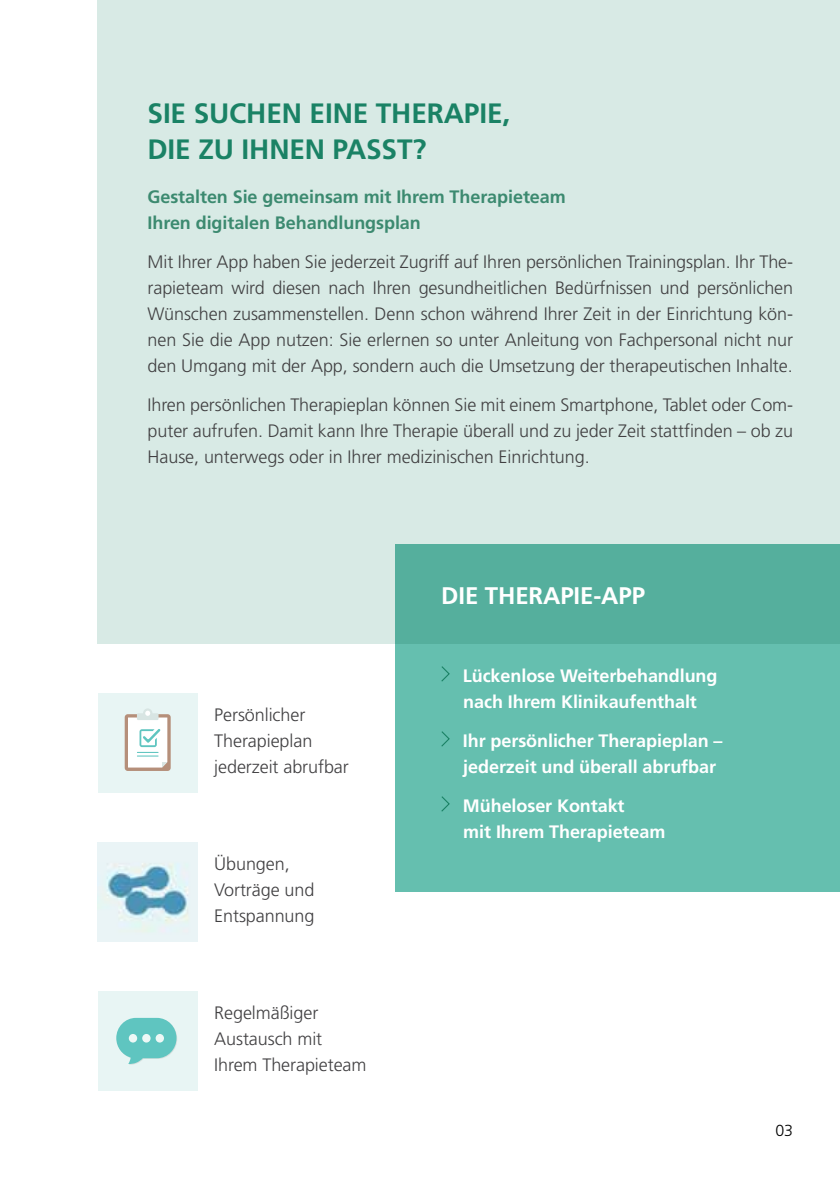
<style>
.page{position:relative;width:840px;height:1191px;background:#fff}
.page>*{position:absolute;margin:0;border:0;box-sizing:border-box;transform-origin:0 0}
.t1{font:700 28px/36px "Frutiger LT Pro";letter-spacing:-.005em;color:#1a8265}
.t2{font:700 24px "Frutiger LT Pro";letter-spacing:-.005em;color:#fff}
.t3{font:300 18px/26px "Frutiger LT Pro";letter-spacing:-.005em;color:#414042}
.t4{font:700 18px/26px "Frutiger LT Pro";letter-spacing:-.005em;color:#fff}
.t5{font:700 18px/26px "Frutiger LT Pro";letter-spacing:-.005em;color:#3c8a70}
.t6{font:300 16px "Frutiger LT Pro";color:#000}
</style>
<div class="page">
<div style="left:98px;top:0;width:741px;height:643px;background:#d8eae5"></div>
<div style="left:395px;top:544px;width:444px;height:347px;background:linear-gradient(to right,#60baaa,#60baaa)"></div>
<svg style="left:440px;top:665px;width:10px;height:18px"></svg>
<svg style="left:440px;top:730px;width:10px;height:18px"></svg>
<svg style="left:440px;top:795px;width:10px;height:18px"></svg>
<svg style="left:98px;top:693px;width:99px;height:99px"></svg>
<svg style="left:98px;top:991px;width:99px;height:99px;background:#cbebe9"></svg>
<div style="left:129px;top:1034px;width:8px;height:8px;background:#eef8f6;border-radius:50%"></div>
<div style="left:142px;top:1034px;width:8px;height:8px;background:#eef8f6;border-radius:50%"></div>
<div style="left:155px;top:1034px;width:9px;height:8px;background:#eef8f6;border-radius:50%"></div>
<img style="left:98px;top:842px;width:99px;height:99px">
<h1 class="t1" style="left:147px;top:95px;width:364px">Sie suchen eine Therapie, die zu Ihnen passt?</h1>
<p class="t5" style="left:147px;top:184px;width:419px">Gestalten Sie gemeinsam mit Ihrem Therapieteam<br>Ihren digitalen Behandlungsplan</p>
<p class="t3" style="left:147px;top:249px;width:646px;text-align:justify">Mit Ihrer App haben Sie jederzeit Zugriff auf Ihren persönlichen Trainingsplan. Ihr The&shy;rapieteam wird diesen nach Ihren gesundheitlichen Bedürfnissen und persönlichen Wünschen zusammenstellen. Denn schon während Ihrer Zeit in der Einrichtung kön&shy;nen Sie die App nutzen: Sie erlernen so unter Anleitung von Fachpersonal nicht nur den Umgang mit der App, sondern auch die Umsetzung der therapeutischen Inhalte.</p>
<p class="t3" style="left:147px;top:392px;width:646px;text-align:justify">Ihren persönlichen Therapieplan können Sie mit einem Smartphone, Tablet oder Com&shy;puter aufrufen. Damit kann Ihre Therapie überall und zu jeder Zeit stattfinden – ob zu Hause, unterwegs oder in Ihrer medizinischen Einrichtung.</p>
<p class="t3" style="left:214px;top:702px;width:136px">Persönlicher<br>Therapieplan jederzeit abrufbar</p>
<p class="t3" style="left:214px;top:850px;width:102px">Übungen,<br>Vorträge und<br>Entspannung</p>
<p class="t3" style="left:214px;top:999px;width:154px">Regelmäßiger<br>Austausch mit<br>Ihrem Therapieteam</p>
<h2 class="t2" style="left:441px;top:581px;width:205px">Die Therapie-App</h2>
<p class="t4" style="left:462px;top:662px;width:256px">Lückenlose Weiterbehandlung nach Ihrem Klinikaufenthalt</p>
<p class="t4" style="left:462px;top:727px;width:261px">Ihr persönlicher Therapieplan – jederzeit und überall abrufbar</p>
<p class="t4" style="left:462px;top:792px;width:204px">Müheloser Kontakt<br>mit Ihrem Therapieteam</p>
<p class="t6" style="left:774px;top:1121px;width:19px">03</p>
</div>
